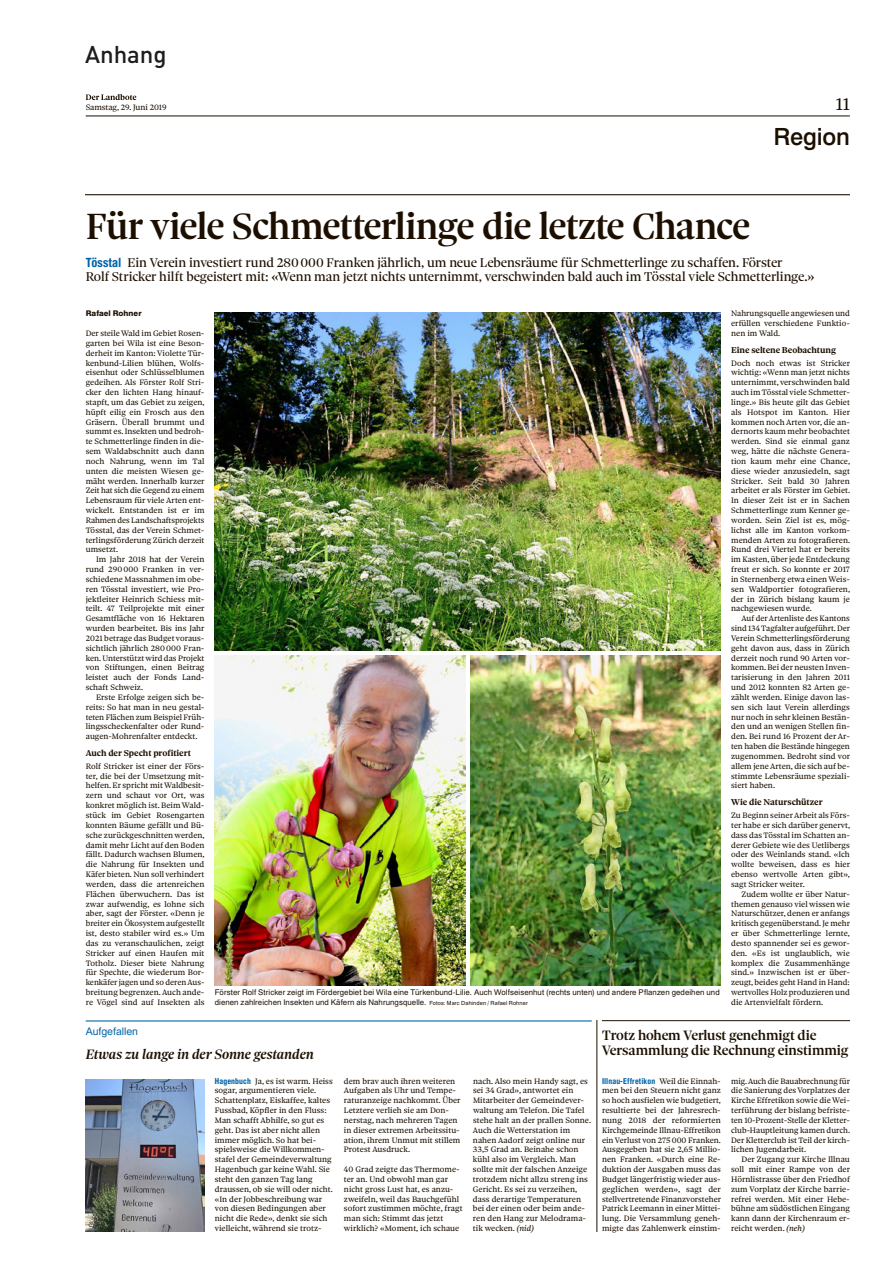
<style>
.page{position:relative;width:893px;height:1263px;background:#fff}
.page>*{position:absolute;margin:0;border:0;box-sizing:border-box;transform-origin:0 0}
.t1{font:39.15px "Sole Serif Headline Medium OV BHVBQN";letter-spacing:-.025em;color:#1c0f00}
.t2{font:500 24px "DIN";color:#1d1d1b}
.t3{font:23.7px "Newhouse DT Medium OV BHVBQK";letter-spacing:-.01em;color:#1c0f00}
.t4{font:18.15px "Sole Serif Text Regular OV BHVBQJ";color:#1c0f00}
.t5{font:14.55px/15.5px "Sole Serif Headline Medium OV BHVBQN";letter-spacing:-.015em;color:#1c0f00}
.t6{font:14.55px "Sole Serif Headline Medium It OV BHVBQS";letter-spacing:-.01em;color:#1c0f00}
.t7{font:13.65px/14.5px "Sole Serif Headline Regular OV BHVBQP";letter-spacing:-.01em;color:#1c0f00}
.t8{font:10.5px "Newhouse DT Regular OV BHVBQQ";color:#0063a6}
.t9{font:9.15px "Sole Serif Text Bold OV BHVBQM";letter-spacing:-.005em;color:#1c0f00}
.t10{font:8.4px/9.9px "Sole Serif Text Regular OV BHVBQJ";letter-spacing:.005em;color:#1c0f00;text-align:justify}
.t11{font:8.25px "Newhouse DT Cond Ext Bold OV BHVBQO";letter-spacing:.015em;color:#0063a6}
.t12{font:7.8px/9.9px "Newhouse DT Regular OV BHVBQQ";letter-spacing:.01em;color:#1c0f00}
.t13{font:7.8px "Newhouse DT Extra Bold OV BHVBQL";color:#1c0f00}
.s1{font-family:"Newhouse DT Cond Ext Bold OV BHVBQO";font-size:12.75px;color:#0063a6}
.s2{font-size:5.7px}
.s3{font-family:"Newhouse DT Cond Ext Bold OV BHVBQO";font-size:8.25px;color:#0063a6}
.s4{font-family:"Sole Serif Text Regular It OV BHVBQR"}
.s5{font-family:"Sole Serif Text Regular OV BHVBQJ";font-size:8.4px;color:#1c0f00}
</style>
<div class="page">
<hr style="left:86px;top:116px;width:764px;height:1px;background:#1c0f00">
<svg style="left:86px;top:94px;width:50px;height:6px"></svg>
<hr style="left:86px;top:194px;width:764px;height:1px;background:#1c0f00">
<img style="left:215px;top:312px;width:506px;height:339px">
<img style="left:215px;top:656px;width:250px;height:329px">
<img style="left:470px;top:656px;width:251px;height:329px">
<hr style="left:86px;top:1020px;width:506px;height:1px;background:#0063a6">
<img style="left:86px;top:1079px;width:118px;height:152px">
<hr style="left:602px;top:1020px;width:248px;height:1px;background:#1c0f00">
<hr style="left:597px;top:1020px;width:1px;height:211px;background:#1c0f00">
<h2 class="t2" style="left:85px;top:39px;width:83px">Anhang</h2>
<p class="t10" style="left:86px;top:102px;width:82px">Samstag, 29. Juni 2019</p>
<h3 class="t4" style="left:836px;top:94px;width:16px">11</h3>
<h3 class="t3" style="left:773px;top:121px;width:78px">Region</h3>
<h1 class="t1" style="left:86px;top:202px;width:666px">Für viele Schmetterlinge die letzte Chance</h1>
<p class="t7" style="left:86px;top:255px;width:730px"><span class="s1">Tösstal</span> Ein Verein investiert rund 280000 Franken jährlich, um neue Lebensräume für Schmetterlinge zu schaffen. Förster<br>Rolf Stricker hilft begeistert mit: «Wenn man jetzt nichts unternimmt, verschwinden bald auch im Tösstal viele Schmetterlinge.»</p>
<p class="t13" style="left:86px;top:308px;width:57px">Rafael Rohner</p>
<p class="t10" style="left:86px;top:328px;width:120px">Der steileWald im Gebiet Rosen&shy;garten bei Wila ist eine Beson&shy;derheit im Kanton: Violette Tür&shy;kenbund-Lilien blühen, Wolfs&shy;eisenhut oder Schlüsselblumen gedeihen. Als Förster Rolf Stri&shy;cker den lichten Hang hinauf&shy;stapft, um das Gebiet zu zeigen, hüpft eilig ein Frosch aus den Gräsern. Überall brummt und summt es. Insekten und bedroh&shy;te Schmetterlinge finden in die&shy;sem Waldabschnitt auch dann noch Nahrung, wenn im Tal unten die meisten Wiesen ge&shy;mäht werden. Innerhalb kurzer Zeit hat sich die Gegend zu einem Lebensraum für viele Arten ent&shy;wickelt. Entstanden ist er im Rahmen des Landschaftsprojekts Tösstal, das der Verein Schmet&shy;terlingsförderung Zürich derzeit umsetzt.</p>
<p class="t10" style="left:86px;top:555px;width:120px;text-indent:10px">Im Jahr 2018 hat der Verein rund 290000 Franken in ver&shy;schiedene Massnahmen im obe&shy;ren Tösstal investiert, wie Pro&shy;jektleiter Heinrich Schiess mit&shy;teilt. 47 Teilprojekte mit einer Gesamtfläche von 16 Hektaren wurden bearbeitet. Bis ins Jahr 2021 betrage das Budget voraus&shy;sichtlich jährlich 280000 Fran&shy;ken. Unterstützt wird das Projekt von Stiftungen, einen Beitrag leistet auch der Fonds Land&shy;schaft Schweiz.</p>
<p class="t10" style="left:86px;top:692px;width:120px;text-indent:10px">Erste Erfolge zeigen sich be&shy;reits: So hat man in neu gestal&shy;teten Flächen zum Beispiel Früh&shy;lingsscheckenfalter oder Rund&shy;augen-Mohrenfalter entdeckt.</p>
<p class="t9" style="left:86px;top:747px;width:107px">Auch der Specht profitiert</p>
<p class="t10" style="left:86px;top:761px;width:120px">Rolf Stricker ist einer der Förs&shy;ter, die bei der Umsetzung mit&shy;helfen. Er spricht mitWaldbesit&shy;zern und schaut vor Ort, was konkret möglich ist. Beim Wald&shy;stück im Gebiet Rosengarten konnten Bäume gefällt und Bü&shy;sche zurückgeschnitten werden, damit mehr Licht auf den Boden fällt. Dadurch wachsen Blumen, die Nahrung für Insekten und Käfer bieten. Nun soll verhindert werden, dass die artenreichen Flächen überwuchern. Das ist zwar aufwendig, es lohne sich aber, sagt der Förster. «Denn je breiter ein Ökosystem aufgestellt ist, desto stabiler wird es.» Um das zu veranschaulichen, zeigt Stricker auf einen Haufen mit Totholz. Dieser biete Nahrung für Spechte, die wiederum Bor&shy;kenkäfer jagen und so derenAus&shy;breitung begrenzen.Auch ande&shy;re Vögel sind auf Insekten als</p>
<p class="t12" style="left:215px;top:987px;width:506px">Förster Rolf Stricker zeigt im Fördergebiet bei Wila eine Türkenbund-Lilie. Auch Wolfseisenhut (rechts unten) und andere Pflanzen gedeihen und dienen zahlreichen Insekten und Käfern als Nahrungsquelle. <span class="s2">Fotos: Marc Dahinden / Rafael Rohner</span></p>
<p class="t10" style="left:731px;top:309px;width:120px">Nahrungsquelle angewiesen und erfüllen verschiedene Funktio&shy;nen im Wald.</p>
<p class="t9" style="left:731px;top:343px;width:106px">Eine seltene Beobachtung</p>
<p class="t10" style="left:731px;top:358px;width:121px">Doch noch etwas ist Stricker wichtig: «Wenn man jetzt nichts unternimmt, verschwinden bald auch im Tösstal viele Schmetter&shy;linge.» Bis heute gilt das Gebiet als Hotspot im Kanton. Hier kommen noch Arten vor, die an&shy;dernorts kaum mehr beobachtet werden. Sind sie einmal ganz weg, hätte die nächste Genera&shy;tion kaum mehr eine Chance, diese wieder anzusiedeln, sagt Stricker. Seit bald 30 Jahren arbeitet er als Förster im Gebiet.<br>In dieser Zeit ist er in Sachen Schmetterlinge zum Kenner ge&shy;worden. Sein Ziel ist es, mög&shy;lichst alle im Kanton vorkom&shy;menden Arten zu fotografieren.<br>Rund drei Viertel hat er bereits im Kasten, über jede Entdeckung freut er sich. So konnte er 2017 in Sternenberg etwa einenWeis&shy;sen Waldportier fotografieren, der in Zürich bislang kaum je nachgewiesen wurde.</p>
<p class="t10" style="left:731px;top:614px;width:120px;text-indent:10px">Auf derArtenliste des Kantons sind 134Tagfalter aufgeführt.Der Verein Schmetterlingsförderung geht davon aus, dass in Zürich derzeit noch rund 90 Arten vor&shy;kommen. Bei der neusten Inven&shy;tarisierung in den Jahren 2011 und 2012 konnten 82 Arten ge&shy;zählt werden. Einige davon las&shy;sen sich laut Verein allerdings nur noch in sehr kleinen Bestän&shy;den und an wenigen Stellen fin&shy;den. Bei rund 16 Prozent der Ar&shy;ten haben die Bestände hingegen zugenommen. Bedroht sind vor allem jeneArten, die sich auf be&shy;stimmte Lebensräume speziali&shy;siert haben.</p>
<p class="t9" style="left:731px;top:796px;width:93px">Wie die Naturschützer</p>
<p class="t10" style="left:731px;top:810px;width:120px">Zu Beginn seinerArbeit als Förs&shy;ter habe er sich darüber genervt, dass das Tösstal im Schatten an&shy;derer Gebiete wie des Uetlibergs oder des Weinlands stand. «Ich wollte beweisen, dass es hier ebenso wertvolle Arten gibt», sagt Stricker weiter.</p>
<p class="t10" style="left:731px;top:889px;width:120px;text-indent:10px">Zudem wollte er über Natur&shy;themen genauso viel wissen wie Naturschützer, denen er anfangs kritisch gegenüberstand.Je mehr er über Schmetterlinge lernte, desto spannender sei es gewor&shy;den. «Es ist unglaublich, wie komplex die Zusammenhänge sind.» Inzwischen ist er über&shy;zeugt, beides geht Hand in Hand: wertvolles Holz produzieren und die Artenvielfalt fördern.</p>
<p class="t8" style="left:86px;top:1024px;width:54px">Aufgefallen</p>
<h3 class="t6" style="left:86px;top:1045px;width:230px">Etwas zu lange in der Sonne gestanden</h3>
<p class="t10" style="left:215px;top:1076px;width:120px;text-align:left"><span class="s3">Hagenbuch</span> Ja, es ist warm. Heiss sogar, argumentieren viele.<br>Schattenplatz, Eiskaffee, kaltes<br>Fussbad, Köpfler in den Fluss:<br>Man schafft Abhilfe, so gut es geht. Das ist aber nicht allen immer möglich. So hat bei&shy;spielsweise die Willkommen&shy;stafel der Gemeindeverwaltung<br>Hagenbuch gar keine Wahl. Sie steht den ganzen Tag lang draussen, ob sie will oder nicht. «In der Jobbeschreibung war von diesen Bedingungen aber nicht die Rede», denkt sie sich vielleicht, während sie trotz-</p>
<p class="t10" style="left:344px;top:1076px;width:118px;text-align:left">dem brav auch ihren weiteren<br>Aufgaben als Uhr und Tempe&shy;raturanzeige nachkommt. Über<br>Letztere verlieh sie am Don&shy;nerstag, nach mehreren Tagen in dieser extremen Arbeitssitu&shy;ation, ihrem Unmut mit stillem<br>Protest Ausdruck.</p>
<p class="t10" style="left:344px;top:1164px;width:120px;text-align:left">40 Grad zeigte das Thermome&shy;ter an. Und obwohl man gar nicht gross Lust hat, es anzu&shy;zweifeln, weil das Bauchgefühl sofort zustimmen möchte, fragt man sich: Stimmt das jetzt wirklich? «Moment, ich schaue</p>
<p class="t10" style="left:473px;top:1076px;width:120px;text-align:left">nach. Also mein Handy sagt, es sei 34 Grad», antwortet ein<br>Mitarbeiter der Gemeindever&shy;waltung am Telefon. Die Tafel stehe halt an der prallen Sonne.<br>Auch die Wetterstation im nahen Aadorf zeigt online nur<br>33,5 Grad an. Beinahe schon kühl also im Vergleich. Man sollte mit der falschen Anzeige trotzdem nicht allzu streng ins<br>Gericht. Es sei zu verzeihen, dass derartige Temperaturen bei der einen oder beim ande&shy;ren den Hang zur Melodrama&shy;tik wecken. <span class="s4">(nid)</span></p>
<h3 class="t5" style="left:602px;top:1027px;width:248px">Trotz hohem Verlust genehmigt die<br>Versammlung die Rechnung einstimmig</h3>
<p class="t11" style="left:602px;top:1075px;width:120px">Illnau-Effretikon <span class="s5">Weil die Einnah-</span></p>
<p class="t10" style="left:602px;top:1086px;width:121px">men bei den Steuern nicht ganz so hoch ausfielen wie budgetiert, resultierte bei der Jahresrech&shy;nung 2018 der reformierten Kirchgemeinde Illnau-Effretikon einVerlust von 275000 Franken.<br>Ausgegeben hat sie 2,65 Millio&shy;nen Franken. «Durch eine Re&shy;duktion der Ausgaben muss das Budget längerfristig wieder aus&shy;geglichen werden», sagt der stellvertretende Finanzvorsteher Patrick Leemann in einer Mittei&shy;lung. Die Versammlung geneh&shy;migte das Zahlenwerk einstim-</p>
<p class="t10" style="left:731px;top:1076px;width:120px">mig.Auch die Bauabrechnung für die Sanierung desVorplatzes der Kirche Effretikon sowie dieWei&shy;terführung der bislang befriste&shy;ten 10-Prozent-Stelle der Kletter&shy;club-Hauptleitung kamen durch.<br>Der Kletterclub ist Teil der kirch&shy;lichen Jugendarbeit.</p>
<p class="t10" style="left:731px;top:1154px;width:120px;text-indent:10px">Der Zugang zur Kirche Illnau soll mit einer Rampe von der Hörnlistrasse über den Friedhof zum Vorplatz der Kirche barrie&shy;refrei werden. Mit einer Hebe&shy;bühne am südöstlichen Eingang kann dann der Kirchenraum er&shy;reicht werden. <span class="s4">(neh)</span></p>
</div>
